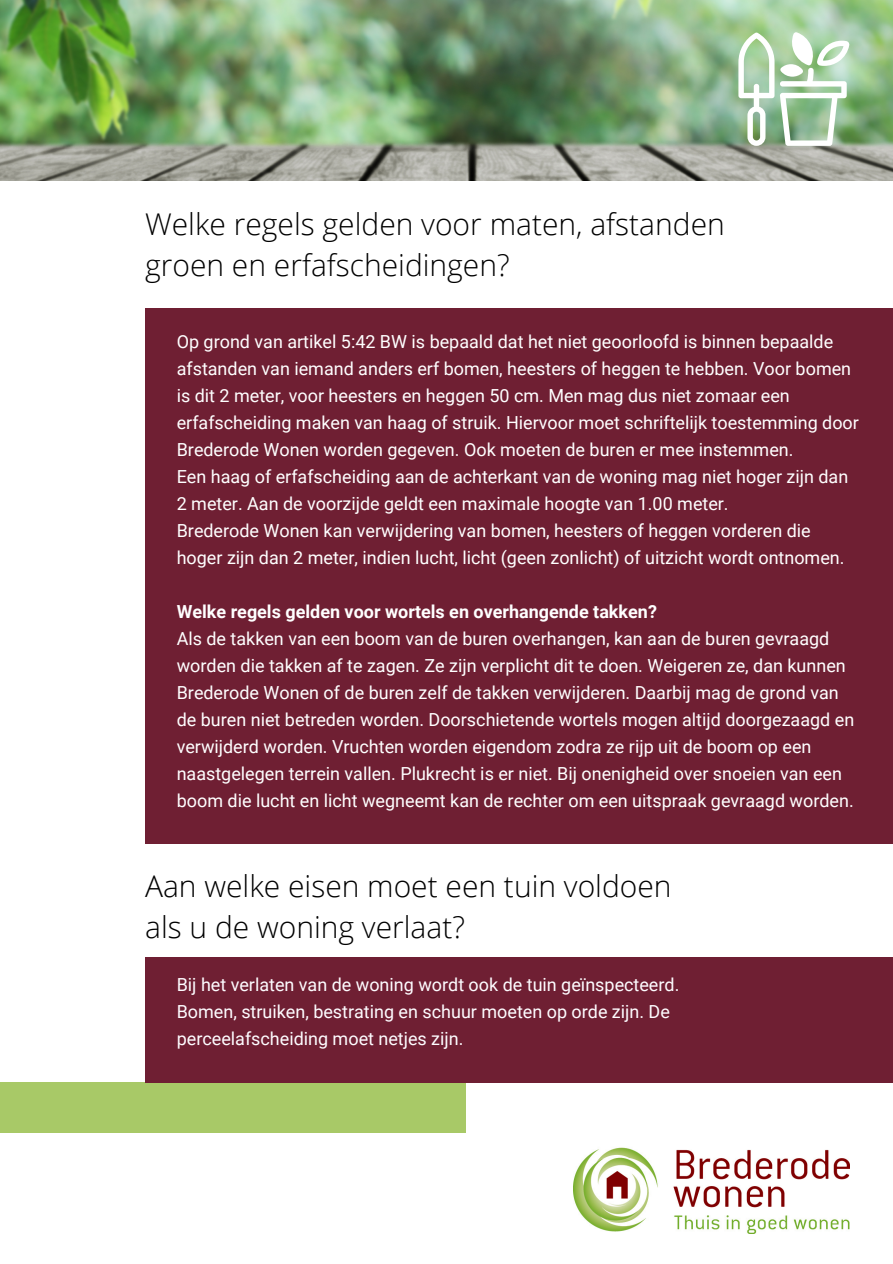
<style>
.page{position:relative;width:893px;height:1264px;background:#fff}
.page>*{position:absolute;margin:0;border:0;box-sizing:border-box;transform-origin:0 0}
.t1{font:300 30px/41.5px "Open Sans";color:#000}
.t2{font:18px/27px "Roboto";color:#fff}
.t3{font:18px/27px "Roboto";color:#fefcff}
.t4{font:700 18px "Roboto";color:#fff}
</style>
<div class="page">
<img style="left:0;top:0;width:892px;height:181px">
<img style="left:573px;top:1147px;width:276px;height:86px">
<svg style="left:738px;top:32px;width:111px;height:114px"></svg>
<div style="left:0;top:1081px;width:466px;height:51px;background:#a8c967"></div>
<div style="left:145px;top:308px;width:747px;height:535px;background:#6f1f33"></div>
<div style="left:145px;top:957px;width:747px;height:125px;background:#6f1f33"></div>
<h1 class="t1" style="left:145px;top:202px;width:581px">Welke regels gelden voor maten, afstanden groen en erfafscheidingen?</h1>
<p class="t2" style="left:177px;top:328px;width:683px">Op grond van artikel 5:42 BW is bepaald dat het niet geoorloofd is binnen bepaalde afstanden van iemand anders erf bomen, heesters of heggen te hebben. Voor bomen is dit 2 meter, voor heesters en heggen 50 cm. Men mag dus niet zomaar een erfafscheiding maken van haag of struik. Hiervoor moet schriftelijk toestemming door Brederode Wonen worden gegeven. Ook moeten de buren er mee instemmen.<br>Een haag of erfafscheiding aan de achterkant van de woning mag niet hoger zijn dan 2 meter. Aan de voorzijde geldt een maximale hoogte van 1.00 meter.<br>Brederode Wonen kan verwijdering van bomen, heesters of heggen vorderen die hoger zijn dan 2 meter, indien lucht, licht (geen zonlicht) of uitzicht wordt ontnomen.</p>
<p class="t4" style="left:177px;top:601px;width:481px">Welke regels gelden voor wortels en overhangende takken?</p>
<p class="t2" style="left:177px;top:625px;width:679px">Als de takken van een boom van de buren overhangen, kan aan de buren gevraagd worden die takken af te zagen. Ze zijn verplicht dit te doen. Weigeren ze, dan kunnen Brederode Wonen of de buren zelf de takken verwijderen. Daarbij mag de grond van de buren niet betreden worden. Doorschietende wortels mogen altijd doorgezaagd en verwijderd worden. Vruchten worden eigendom zodra ze rijp uit de boom op een naastgelegen terrein vallen. Plukrecht is er niet. Bij onenigheid over snoeien van een boom die lucht en licht wegneemt kan de rechter om een uitspraak gevraagd worden.</p>
<h1 class="t1" style="left:145px;top:864px;width:528px">Aan welke eisen moet een tuin voldoen als u de woning verlaat?</h1>
<p class="t3" style="left:177px;top:970px;width:504px">Bij het verlaten van de woning wordt ook de tuin geïnspecteerd.<br>Bomen, struiken, bestrating en schuur moeten op orde zijn. De perceelafscheiding moet netjes zijn.</p>
</div>
